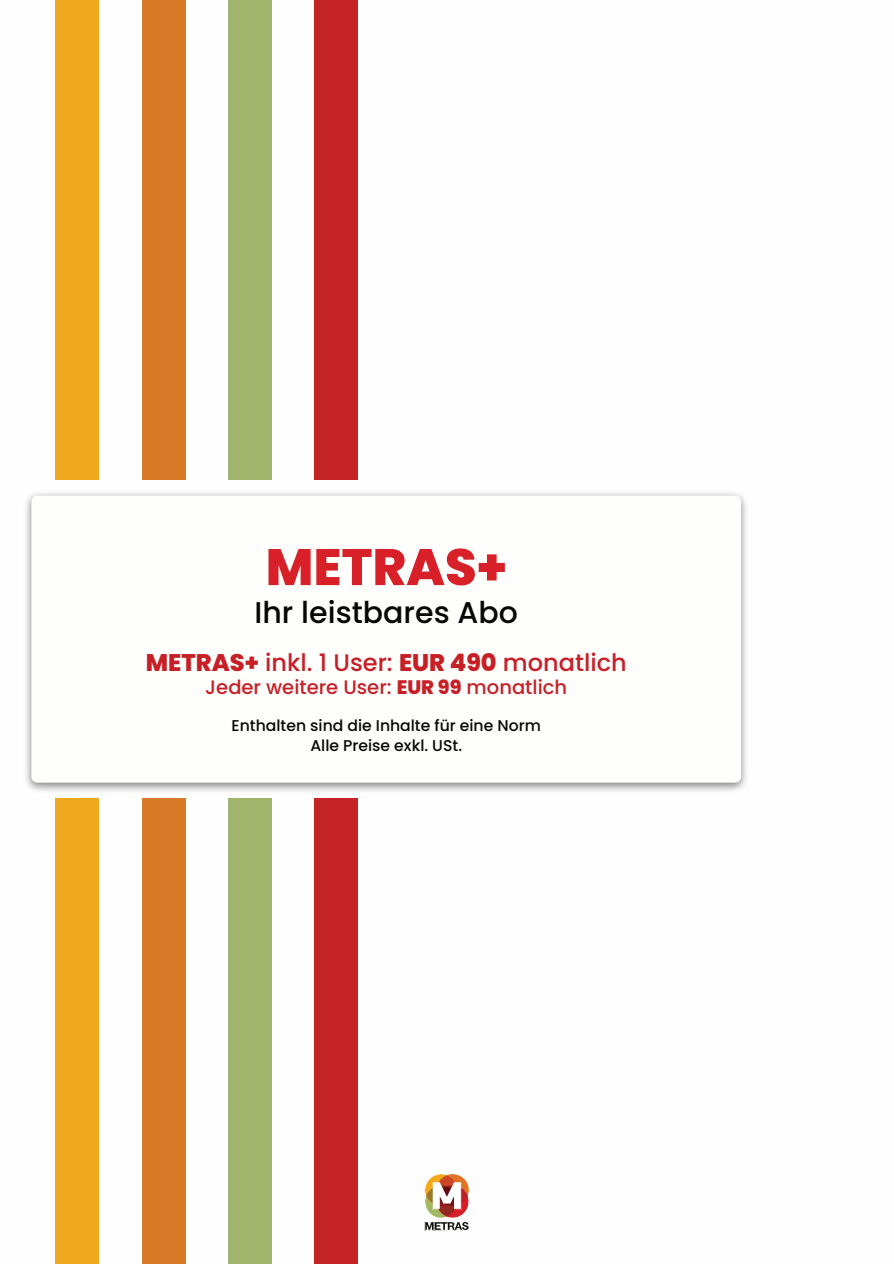
<style>
.page{position:relative;width:894px;height:1264px;background:#fff}
.page>*{position:absolute;margin:0;border:0;box-sizing:border-box;transform-origin:0 0}
.t1{font:800 51.15px "Poppins";color:#d72027}
.t2{font:500 30px "Poppins";color:#080704}
.t3{font:500 24px "Poppins";color:#c62026}
.t4{font:500 19.5px "Poppins";color:#c62026}
.t5{font:500 15.6px/19.5px "Poppins";color:#080704;text-align:center}
.s1{font-weight:800}
</style>
<div class="page">
<div style="left:55px;top:798px;width:44px;height:465px;background:#eea91e"></div>
<div style="left:142px;top:798px;width:43px;height:465px;background:#d87a27"></div>
<div style="left:228px;top:798px;width:44px;height:465px;background:#a1b46c"></div>
<div style="left:314px;top:798px;width:44px;height:465px;background:#c52426"></div>
<svg style="left:425px;top:1222px;width:43px;height:7px"></svg>
<img style="left:425px;top:1205px;width:11px;height:11px">
<img style="left:457px;top:1175px;width:11px;height:10px">
<img style="left:425px;top:1174px;width:32px;height:31px">
<img style="left:436px;top:1185px;width:33px;height:31px">
<img style="left:426px;top:1185px;width:7px;height:20px">
<img style="left:461px;top:1185px;width:6px;height:20px">
<img style="left:436px;top:1175px;width:21px;height:7px">
<img style="left:436px;top:1209px;width:21px;height:6px">
<img style="left:433px;top:1182px;width:28px;height:27px">
<img style="left:25px;top:492px;width:721px;height:299px">
<div style="left:31px;top:495px;width:709px;height:287px;background:#fefefd;border-radius:6px"></div>
<div style="left:55px;top:0;width:44px;height:479px;background:#eea91e"></div>
<div style="left:142px;top:0;width:43px;height:479px;background:#d87a27"></div>
<div style="left:228px;top:0;width:44px;height:479px;background:#a1b46c"></div>
<div style="left:314px;top:0;width:44px;height:479px;background:#c52426"></div>
<h1 class="t1" style="left:265px;top:531px;width:243px">METRAS+</h1>
<h2 class="t2" style="left:254px;top:591px;width:265px">Ihr leistbares Abo</h2>
<h3 class="t3" style="left:146px;top:646px;width:482px"><span class="s1">METRAS+</span> inkl. 1 User: <span class="s1">EUR 490</span> monatlich</h3>
<p class="t4" style="left:205px;top:673px;width:363px">Jeder weitere User: <span class="s1">EUR 99</span> monatlich</p>
<p class="t5" style="left:231px;top:716px;width:311px">Enthalten sind die Inhalte für eine Norm<br>Alle Preise exkl. USt.</p>
</div>
